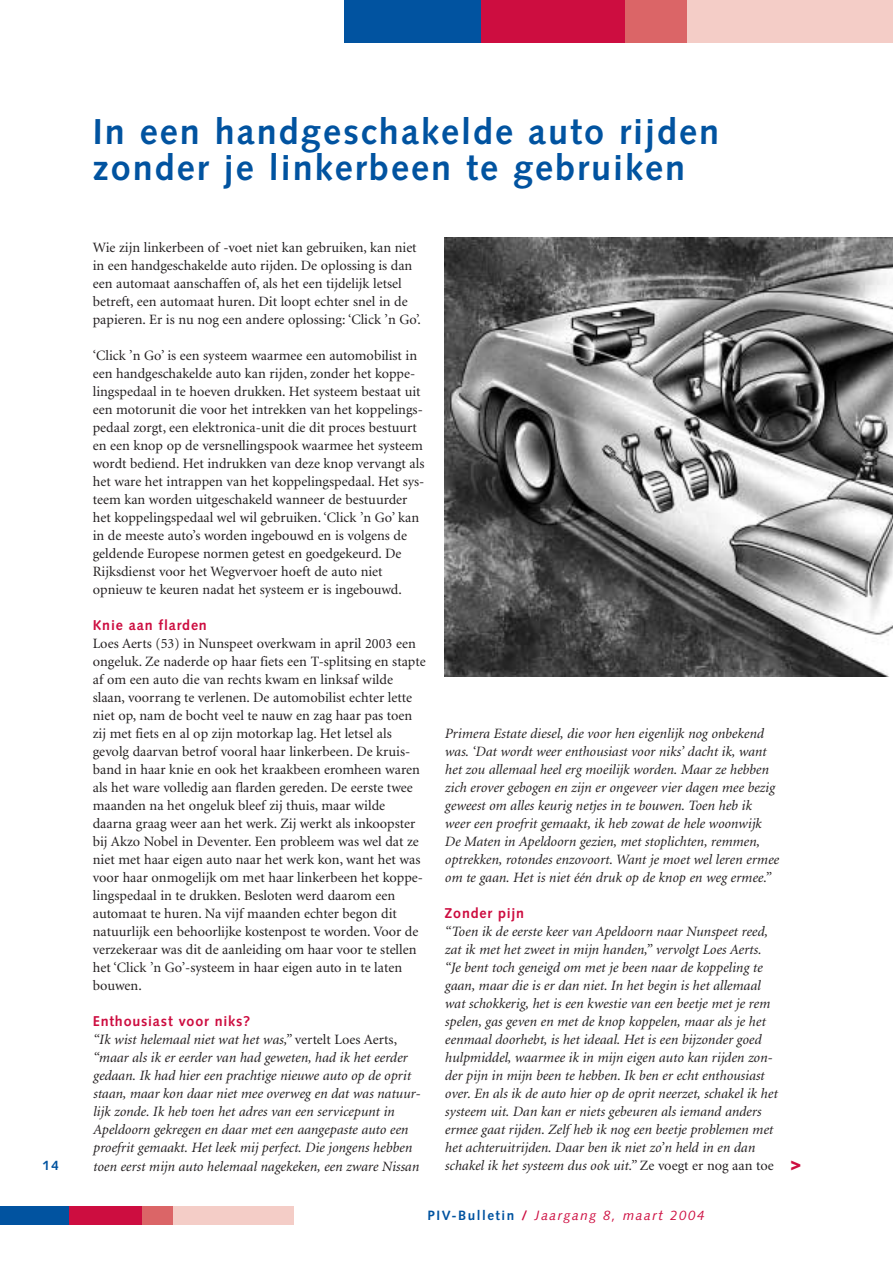
<style>
.page{position:relative;width:893px;height:1262px;background:#fff}
.page>*{position:absolute;margin:0;border:0;box-sizing:border-box;transform-origin:0 0}
.t1{font:700 36px/36px "Syntax";letter-spacing:.055em;color:#0153a0}
.t2{font:900 18px "Syntax";color:#cd0d40}
.t3{font:14.25px/18px "Minion";color:#231f20}
.t4{font:italic 14.25px/18px "Minion";color:#231f20}
.t5{font:700 14.25px "Syntax";letter-spacing:.055em;color:#cd0d40}
.t6{font:italic 13.5px "Syntax";letter-spacing:.11em;color:#cd0d40}
.t7{font:700 13.5px "Syntax";color:#0153a0}
.s1{font-style:normal}
.s2{font-weight:700;font-style:normal;color:#0153a0}
.s3{font-weight:700;font-style:normal}
</style>
<div class="page">
<div style="left:1px;top:1206px;width:68px;height:18px;background:#0153a0"></div>
<div style="left:69px;top:1206px;width:73px;height:18px;background:#cd0d40"></div>
<div style="left:142px;top:1206px;width:34px;height:18px;background:#db6567"></div>
<div style="left:174px;top:1206px;width:120px;height:18px;background:#f4cdc7"></div>
<div style="left:344px;top:0;width:137px;height:43px;background:#0153a0"></div>
<div style="left:481px;top:0;width:144px;height:43px;background:#cd0d40"></div>
<div style="left:625px;top:0;width:66px;height:43px;background:#db6567"></div>
<div style="left:687px;top:0;width:205px;height:43px;background:#f4cdc7"></div>
<img style="left:444px;top:237px;width:448px;height:440px">
<p class="t7" style="left:43px;top:1160px;width:18px">14</p>
<h1 class="t1" style="left:93px;top:117px;width:628px">In een handgeschakelde auto rijden zonder je linkerbeen te gebruiken</h1>
<p class="t3" style="left:93px;top:240px;width:330px">Wie zijn linkerbeen of -voet niet kan gebruiken, kan niet in een handgeschakelde auto rijden. De oplossing is dan een automaat aanschaffen of, als het een tijdelijk letsel betreft, een automaat huren. Dit loopt echter snel in de papieren. Er is nu nog een andere oplossing: ‘Click ’n Go’.</p>
<p class="t3" style="left:93px;top:348px;width:333px">‘Click ’n Go’ is een systeem waarmee een automobilist in een handgeschakelde auto kan rijden, zonder het koppe&shy;lingspedaal in te hoeven drukken. Het systeem bestaat uit een motorunit die voor het intrekken van het koppelings&shy;pedaal zorgt, een elektronica-unit die dit proces bestuurt en een knop op de versnellingspook waarmee het systeem wordt bediend. Het indrukken van deze knop vervangt als het ware het intrappen van het koppelingspedaal. Het sys&shy;teem kan worden uitgeschakeld wanneer de bestuurder het koppelingspedaal wel wil gebruiken. ‘Click ’n Go’ kan in de meeste auto’s worden ingebouwd en is volgens de geldende Europese normen getest en goedgekeurd. De Rijksdienst voor het Wegvervoer hoeft de auto niet opnieuw te keuren nadat het systeem er is ingebouwd.</p>
<p class="t5" style="left:93px;top:619px;width:115px">Knie aan flarden</p>
<p class="t3" style="left:93px;top:636px;width:334px">Loes Aerts (53) in Nunspeet overkwam in april 2003 een ongeluk. Ze naderde op haar fiets een T-splitsing en stapte af om een auto die van rechts kwam en linksaf wilde slaan, voorrang te verlenen. De automobilist echter lette niet op, nam de bocht veel te nauw en zag haar pas toen zij met fiets en al op zijn motorkap lag. Het letsel als gevolg daarvan betrof vooral haar linkerbeen. De kruis&shy;band in haar knie en ook het kraakbeen eromheen waren als het ware volledig aan flarden gereden. De eerste twee maanden na het ongeluk bleef zij thuis, maar wilde daarna graag weer aan het werk. Zij werkt als inkoopster bij Akzo Nobel in Deventer. Een probleem was wel dat ze niet met haar eigen auto naar het werk kon, want het was voor haar onmogelijk om met haar linkerbeen het koppe&shy;lingspedaal in te drukken. Besloten werd daarom een automaat te huren. Na vijf maanden echter begon dit natuurlijk een behoorlijke kostenpost te worden. Voor de verzekeraar was dit de aanleiding om haar voor te stellen het ‘Click ’n Go’-systeem in haar eigen auto in te laten bouwen.</p>
<p class="t5" style="left:93px;top:1015px;width:159px">Enthousiast voor niks?</p>
<p class="t4" style="left:93px;top:1032px;width:329px">“Ik wist helemaal niet wat het was,” <span class="s1">vertelt Loes Aerts, </span>“maar als ik er eerder van had geweten, had ik het eerder gedaan. Ik had hier een prachtige nieuwe auto op de oprit staan, maar kon daar niet mee overweg en dat was natuur&shy;lijk zonde. Ik heb toen het adres van een servicepunt in Apeldoorn gekregen en daar met een aangepaste auto een proefrit gemaakt. Het leek mij perfect. Die jongens hebben toen eerst mijn auto helemaal nagekeken, een zware Nissan</p>
<p class="t4" style="left:444px;top:726px;width:335px">Primera Estate diesel, die voor hen eigenlijk nog onbekend was. ‘Dat wordt weer enthousiast voor niks’ dacht ik, want het zou allemaal heel erg moeilijk worden. Maar ze hebben zich erover gebogen en zijn er ongeveer vier dagen mee bezig geweest om alles keurig netjes in te bouwen. Toen heb ik weer een proefrit gemaakt, ik heb zowat de hele woonwijk De Maten in Apeldoorn gezien, met stoplichten, remmen, optrekken, rotondes enzovoort. Want je moet wel leren ermee om te gaan. Het is niet één druk op de knop en weg ermee.”</p>
<p class="t5" style="left:444px;top:907px;width:81px">Zonder pijn</p>
<p class="t4" style="left:444px;top:924px;width:334px">“Toen ik de eerste keer van Apeldoorn naar Nunspeet reed, zat ik met het zweet in mijn handen,” vervolgt Loes Aerts. “Je bent toch geneigd om met je been naar de koppeling te gaan, maar die is er dan niet. In het begin is het allemaal wat schokkerig, het is een kwestie van een beetje met je rem spelen, gas geven en met de knop koppelen, maar als je het eenmaal doorhebt, is het ideaal. Het is een bijzonder goed hulpmiddel, waarmee ik in mijn eigen auto kan rijden zon&shy;der pijn in mijn been te hebben. Ik ben er echt enthousiast over. En als ik de auto hier op de oprit neerzet, schakel ik het systeem uit. Dan kan er niets gebeuren als iemand anders ermee gaat rijden. Zelf heb ik nog een beetje problemen met het achteruitrijden. Daar ben ik niet zo’n held in en dan schakel ik het systeem dus ook uit.” <span class="s1">Ze voegt er nog aan toe</span></p>
<p class="t2" style="left:790px;top:1156px;width:12px">&gt;</p>
<p class="t6" style="left:427px;top:1210px;width:278px"><span class="s2">PIV-Bulletin</span> <span class="s3">/</span> Jaargang 8, maart 2004</p>
</div>
